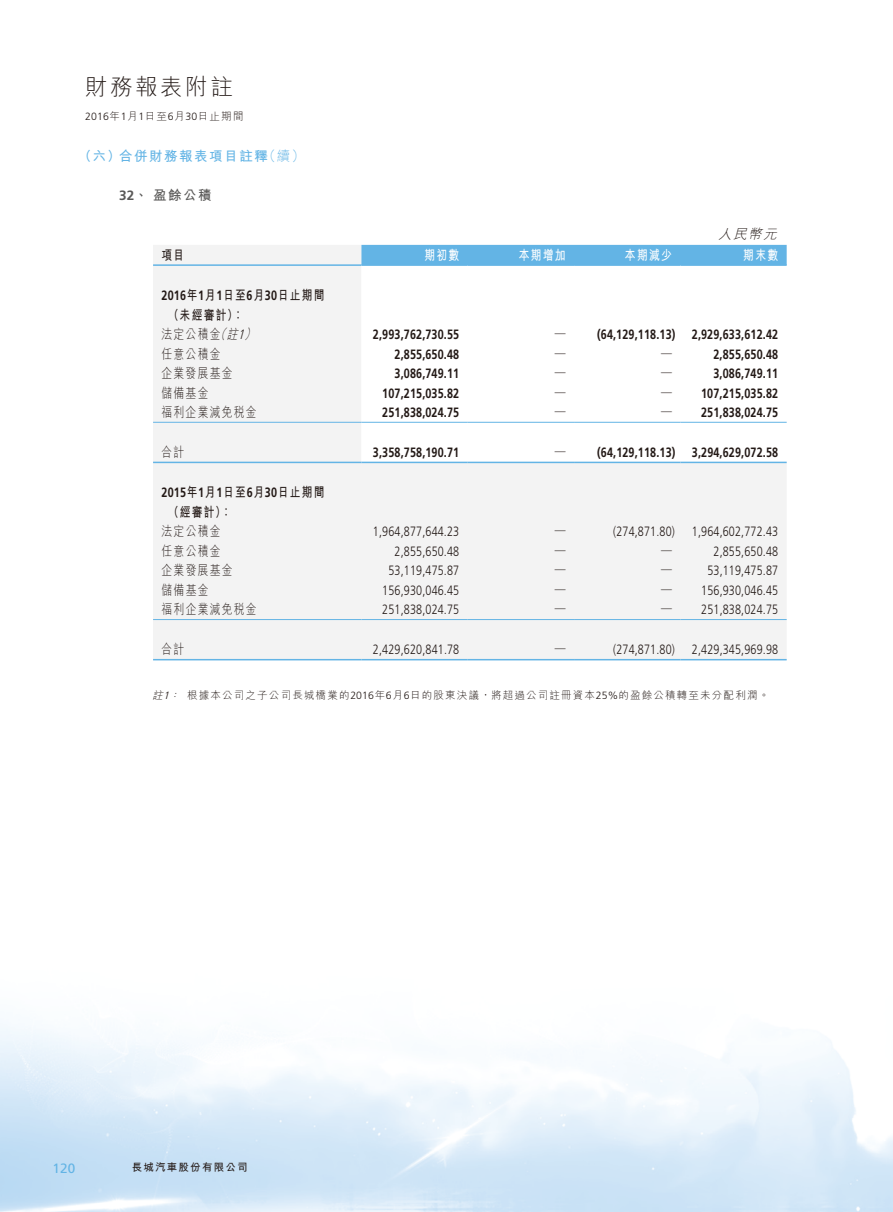
<style>
.page{position:relative;width:893px;height:1212px;background:#fff}
.page>*{position:absolute;margin:0;border:0;box-sizing:border-box;transform-origin:0 0}
.t1{font:300 22.5px "M Hei HK";letter-spacing:.115em;color:#231916}
.t2{font:700 13.5px "Frutiger";letter-spacing:.015em;color:#231916;scale:.8 1}
.t3{font:300 13.5px "Frutiger";letter-spacing:.015em;color:#231916;scale:.8 1}
.t4{font:300 13.5px "M Hei HK";letter-spacing:.115em;color:#231916;scale:.8 1}
.t5{font:700 13.5px/19.5px "M Hei HK";letter-spacing:.115em;color:#231916;scale:.8 1}
.t6{font:700 13.5px "M Hei HK";letter-spacing:.115em;color:#63b4e5}
.t7{font:700 13.5px "M Hei HK";letter-spacing:.115em;color:#fff;scale:.8 1}
.t8{font:700 13.5px "M Hei HK";color:#595857}
.t9{font:italic 300 13.5px "M Hei HK";color:#231916}
.t10{font:13.5px "Frutiger";color:#63b4e5}
.t11{font:300 10.5px "M Hei HK";letter-spacing:.115em;color:#231916}
.t12{font:300 10.5px "Frutiger";letter-spacing:.015em;color:#231916}
.t13{font:700 10.5px "M Hei HK";letter-spacing:.115em;color:#231916}
.s1{font-family:"M Hei HK"}
.s2{font-weight:300}
.s3{font-family:"Frutiger"}
.s4{font-weight:300;font-style:italic}
.s5{font-family:"Frutiger";font-weight:300;font-style:italic}
.s6{font-style:italic}
.s7{font-family:"Frutiger";font-style:italic}
</style>
<div class="page">
<div style="left:153px;top:245px;width:634px;height:414px;background:#f3f3f3"></div>
<div style="left:361px;top:245px;width:426px;height:19px;background:#63b4e5"></div>
<svg style="left:361px;top:266px;width:426px;height:196px"></svg>
<hr style="left:153px;top:264px;width:208px;height:2px;background:#63b4e5">
<hr style="left:361px;top:264px;width:107px;height:2px;background:#63b4e5">
<hr style="left:468px;top:264px;width:106px;height:2px;background:#63b4e5">
<hr style="left:574px;top:264px;width:106px;height:2px;background:#63b4e5">
<hr style="left:680px;top:264px;width:107px;height:2px;background:#63b4e5">
<hr style="left:153px;top:462px;width:208px;height:1px;background:#63b4e5">
<hr style="left:361px;top:462px;width:107px;height:1px;background:#63b4e5">
<hr style="left:468px;top:462px;width:106px;height:1px;background:#63b4e5">
<hr style="left:574px;top:462px;width:106px;height:1px;background:#63b4e5">
<hr style="left:680px;top:462px;width:107px;height:1px;background:#63b4e5">
<hr style="left:153px;top:659px;width:208px;height:1px;background:#63b4e5">
<hr style="left:361px;top:659px;width:107px;height:1px;background:#63b4e5">
<hr style="left:468px;top:659px;width:106px;height:1px;background:#63b4e5">
<hr style="left:574px;top:659px;width:106px;height:1px;background:#63b4e5">
<hr style="left:680px;top:659px;width:107px;height:1px;background:#63b4e5">
<hr style="left:153px;top:422px;width:208px;height:1px;background:#63b4e5">
<hr style="left:361px;top:422px;width:107px;height:1px;background:#63b4e5">
<hr style="left:468px;top:422px;width:106px;height:1px;background:#63b4e5">
<hr style="left:574px;top:422px;width:106px;height:1px;background:#63b4e5">
<hr style="left:680px;top:422px;width:107px;height:1px;background:#63b4e5">
<hr style="left:153px;top:619px;width:208px;height:1px;background:#63b4e5">
<hr style="left:361px;top:619px;width:107px;height:1px;background:#63b4e5">
<hr style="left:468px;top:619px;width:106px;height:1px;background:#63b4e5">
<hr style="left:574px;top:619px;width:106px;height:1px;background:#63b4e5">
<hr style="left:680px;top:619px;width:107px;height:1px;background:#63b4e5">
<h1 class="t1" style="left:85px;top:70px;width:149px">財務報表附註</h1>
<p class="t12" style="left:85px;top:110px;width:160px">2016<span class="s1">年</span>1<span class="s1">月</span>1<span class="s1">日至</span>6<span class="s1">月</span>30<span class="s1">日止期間</span></p>
<p class="t6" style="left:78px;top:146px;width:228px">（六）合併財務報表項目註釋<span class="s2">（續）</span></p>
<p class="t8" style="left:119px;top:185px;width:94px"><span class="s3">32</span>、盈餘公積</p>
<p class="t9" style="left:718px;top:224px;width:65px">人民幣元</p>
<p class="t5" style="left:162px;top:244px;width:30px">項目</p>
<p class="t7" style="left:424px;top:245px;width:45px">期初數</p>
<p class="t7" style="left:519px;top:245px;width:60px">本期增加</p>
<p class="t7" style="left:625px;top:245px;width:60px">本期減少</p>
<p class="t7" style="left:743px;top:245px;width:45px">期末數</p>
<p class="t2" style="left:162px;top:288px;width:205px">2016<span class="s1">年</span>1<span class="s1">月</span>1<span class="s1">日至</span>6<span class="s1">月</span>30<span class="s1">日止期間</span></p>
<p class="t5" style="left:162px;top:304px;width:124px">　（未經審計）：<br><span class="s2">法定公積金</span><span class="s4">（註</span><span class="s5">1</span><span class="s4">）</span></p>
<p class="t2" style="left:373px;top:327px;width:109px">2,993,762,730.55</p>
<p class="t2" style="left:555px;top:327px;width:281px"><span class="s1">—</span> (64,129,118.13) 2,929,633,612.42</p>
<p class="t4" style="left:162px;top:344px;width:75px">任意公積金</p>
<p class="t2" style="left:395px;top:346px;width:82px">2,855,650.48</p>
<p class="t5" style="left:555px;top:343px;width:15px">—</p>
<p class="t5" style="left:661px;top:343px;width:15px">—</p>
<p class="t2" style="left:713px;top:346px;width:82px">2,855,650.48</p>
<p class="t4" style="left:162px;top:364px;width:90px">企業發展基金</p>
<p class="t2" style="left:395px;top:365px;width:82px">3,086,749.11</p>
<p class="t5" style="left:555px;top:362px;width:15px">—</p>
<p class="t5" style="left:661px;top:362px;width:15px">—</p>
<p class="t2" style="left:713px;top:365px;width:82px">3,086,749.11</p>
<p class="t4" style="left:162px;top:383px;width:60px">儲備基金</p>
<p class="t2" style="left:382px;top:385px;width:98px">107,215,035.82</p>
<p class="t5" style="left:555px;top:382px;width:15px">—</p>
<p class="t2" style="left:661px;top:385px;width:148px"><span class="s1">—</span> 107,215,035.82</p>
<p class="t4" style="left:162px;top:403px;width:120px">福利企業減免稅金</p>
<p class="t2" style="left:382px;top:404px;width:98px">251,838,024.75</p>
<p class="t5" style="left:555px;top:401px;width:15px">—</p>
<p class="t2" style="left:661px;top:404px;width:148px"><span class="s1">—</span> 251,838,024.75</p>
<p class="t4" style="left:162px;top:442px;width:30px">合計</p>
<p class="t2" style="left:373px;top:444px;width:109px">3,358,758,190.71</p>
<p class="t2" style="left:555px;top:444px;width:281px"><span class="s1">—</span> (64,129,118.13) 3,294,629,072.58</p>
<p class="t2" style="left:162px;top:485px;width:205px">2015<span class="s1">年</span>1<span class="s1">月</span>1<span class="s1">日至</span>6<span class="s1">月</span>30<span class="s1">日止期間</span></p>
<p class="t5" style="left:162px;top:501px;width:89px">　（經審計）：</p>
<p class="t4" style="left:162px;top:522px;width:75px">法定公積金</p>
<p class="t3" style="left:373px;top:524px;width:109px">1,964,877,644.23</p>
<p class="t4" style="left:555px;top:522px;width:15px">—</p>
<p class="t3" style="left:613px;top:524px;width:79px">(274,871.80)</p>
<p class="t3" style="left:692px;top:524px;width:109px">1,964,602,772.43</p>
<p class="t4" style="left:162px;top:541px;width:75px">任意公積金</p>
<p class="t3" style="left:395px;top:544px;width:82px">2,855,650.48</p>
<p class="t4" style="left:555px;top:541px;width:15px">—</p>
<p class="t4" style="left:661px;top:541px;width:15px">—</p>
<p class="t3" style="left:713px;top:544px;width:82px">2,855,650.48</p>
<p class="t4" style="left:162px;top:561px;width:90px">企業發展基金</p>
<p class="t3" style="left:388px;top:563px;width:90px">53,119,475.87</p>
<p class="t4" style="left:555px;top:561px;width:15px">—</p>
<p class="t4" style="left:661px;top:561px;width:15px">—</p>
<p class="t3" style="left:707px;top:563px;width:90px">53,119,475.87</p>
<p class="t4" style="left:162px;top:580px;width:60px">儲備基金</p>
<p class="t3" style="left:382px;top:583px;width:98px">156,930,046.45</p>
<p class="t4" style="left:555px;top:580px;width:15px">—</p>
<p class="t3" style="left:661px;top:583px;width:148px"><span class="s1">—</span> 156,930,046.45</p>
<p class="t4" style="left:162px;top:600px;width:120px">福利企業減免稅金</p>
<p class="t3" style="left:382px;top:602px;width:98px">251,838,024.75</p>
<p class="t4" style="left:555px;top:600px;width:15px">—</p>
<p class="t3" style="left:661px;top:602px;width:148px"><span class="s1">—</span> 251,838,024.75</p>
<p class="t4" style="left:162px;top:640px;width:30px">合計</p>
<p class="t3" style="left:373px;top:642px;width:109px">2,429,620,841.78</p>
<p class="t4" style="left:555px;top:640px;width:15px">—</p>
<p class="t3" style="left:613px;top:642px;width:79px">(274,871.80)</p>
<p class="t3" style="left:692px;top:642px;width:109px">2,429,345,969.98</p>
<p class="t11" style="left:152px;top:687px;width:619px"><span class="s6">註</span><span class="s7">1</span><span class="s6">：</span>根據本公司之子公司長城橋業的<span class="s3">2016</span>年<span class="s3">6</span>月<span class="s3">6</span>日的股東決議，將超過公司註冊資本<span class="s3">25%</span>的盈餘公積轉至未分配利潤。</p>
<p class="t10" style="left:52px;top:1160px;width:24px">120</p>
<p class="t13" style="left:132px;top:1159px;width:117px">長城汽車股份有限公司</p>
</div>
